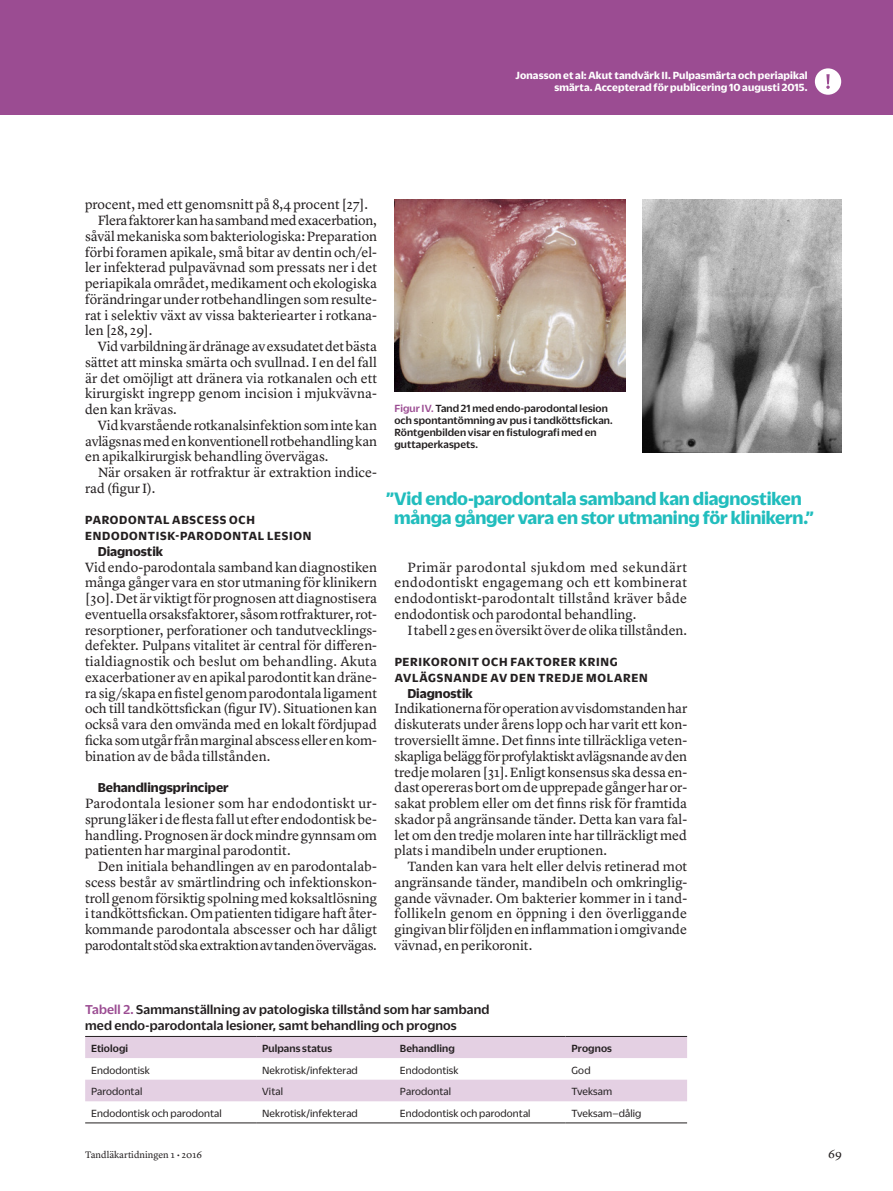
<style>
.page{position:relative;width:893px;height:1191px;background:#fff}
.page>*{position:absolute;margin:0;border:0;box-sizing:border-box;transform-origin:0 0}
.Citat_litet_Duplicat{font:700 19.5px/19.5px "Duplicate Sans";letter-spacing:-.01em;color:#21bdbd}
.Bröd_utesluten_indra{font:13.95px/15.8px "Lyon Text";color:#231f20;text-align:justify}
.Bröd_utesluten{font:13.95px/15.8px "Lyon Text";color:#231f20;text-align:justify}
.Notis_bröd_medium{font:500 13.95px "Duplicate Sans";letter-spacing:.01em;color:#231f20}
.Bröd_utesluten_indra-2{font:700 13.95px "Duplicate Sans";color:#231f20}
.Bröd_utesluten-2{font:700 12.75px "Duplicate Sans";letter-spacing:.055em;color:#231f20}
.t1{font:12px "Lyon Text";color:#231f20}
.Bildtext_utan_punkt{font:500 11.25px/12px "Duplicate Sans";letter-spacing:.01em;color:#231f20}
.Bildtext_tabelltext{font:11.25px "Duplicate Sans";letter-spacing:.01em;color:#231f20}
.Bildtext_utan_punkt-2{font:700 11.25px/12px "Duplicate Sans";letter-spacing:.01em;color:#fff;text-align:right}
.t2{font:9.75px "Lyon Text";color:#231f20}
.s1{color:#9b4c92}
</style>
<div class="page">
<img style="left:394px;top:199px;width:231px;height:192px">
<img style="left:643px;top:199px;width:199px;height:253px">
<svg style="left:85px;top:1037px;width:602px;height:64px"></svg>
<hr style="left:85px;top:1036px;width:171px;height:1px;background:#231f20">
<hr style="left:256px;top:1036px;width:138px;height:1px;background:#231f20">
<hr style="left:394px;top:1036px;width:172px;height:1px;background:#231f20">
<hr style="left:566px;top:1036px;width:121px;height:1px;background:#231f20">
<hr style="left:85px;top:1122px;width:171px;height:1px;background:#231f20">
<hr style="left:256px;top:1122px;width:138px;height:1px;background:#231f20">
<hr style="left:394px;top:1122px;width:172px;height:1px;background:#231f20">
<hr style="left:566px;top:1122px;width:121px;height:1px;background:#231f20">
<div style="left:0;top:0;width:893px;height:115px;background:#9b4c92"></div>
<div style="left:815px;top:68px;width:26px;height:27px;background:#fff;border-radius:50%"></div>
<svg style="left:826px;top:74px;width:4px;height:15px"></svg>
<p class="Bildtext_utan_punkt-2" style="left:516px;top:68px;width:294px">Jonasson et al: Akut tandvärk II. Pulpasmärta och periapikal smärta. Accepterad för publicering 10 augusti 2015.</p>
<p class="Bröd_utesluten" style="left:85px;top:196px;width:285px">procent, med ett genomsnitt på 8,4 procent [27].</p>
<p class="Bröd_utesluten_indra" style="left:85px;top:211px;width:293px;text-indent:13px">Flera faktorer kan ha samband med exacerbation, såväl mekaniska som bakteriologiska: Preparation förbi foramen apikale, små bitar av dentin och/el&shy;ler infekterad pulpavävnad som pressats ner i det periapikala området, medikament och ekologiska förändringar under rotbehandlingen som resulte&shy;rat i selektiv växt av vissa bakteriearter i rotkana&shy;len [28, 29].</p>
<p class="Bröd_utesluten_indra" style="left:85px;top:337px;width:293px;text-indent:13px">Vid varbildning är dränage av exsudatet det bästa sättet att minska smärta och svullnad. I en del fall är det omöjligt att dränera via rotkanalen och ett kirurgiskt ingrepp genom incision i mjukvävna&shy;den kan krävas.</p>
<p class="Bröd_utesluten_indra" style="left:85px;top:416px;width:294px;text-indent:13px">Vid kvarstående rotkanalsinfektion som inte kan avlägsnas med en konventionell rotbehandling kan en apikalkirurgisk behandling övervägas.</p>
<p class="Bröd_utesluten_indra" style="left:85px;top:463px;width:293px;text-indent:13px">När orsaken är rotfraktur är extraktion indice&shy;rad (figur I).</p>
<p class="Bröd_utesluten-2" style="left:85px;top:511px;width:171px">PARODONTAL ABSCESS OCH</p>
<p class="Bröd_utesluten-2" style="left:85px;top:527px;width:228px">ENDODONTISK-PARODONTAL LESION</p>
<p class="Bröd_utesluten_indra-2" style="left:98px;top:542px;width:67px">Diagnostik</p>
<p class="Bröd_utesluten" style="left:85px;top:558px;width:294px">Vid endo-parodontala samband kan diagnostiken många gånger vara en stor utmaning för klinikern [30]. Det är viktigt för prognosen att diagnostisera eventuella orsaksfaktorer, såsom rotfrakturer, rot&shy;resorptioner, perforationer och tandutvecklings&shy;defekter. Pulpans vitalitet är central för differen&shy;tialdiagnostik och beslut om behandling. Akuta exacerbationer av en apikal parodontit kan dräne&shy;ra sig/skapa en fistel genom parodontala ligament och till tandköttsfickan (figur IV). Situationen kan också vara den omvända med en lokalt fördjupad ficka som utgår från marginal abscess eller en kom&shy;bination av de båda tillstånden.</p>
<p class="Bröd_utesluten_indra-2" style="left:98px;top:778px;width:132px">Behandlingsprinciper</p>
<p class="Bröd_utesluten" style="left:85px;top:794px;width:293px">Parodontala lesioner som har endodontiskt ur&shy;sprung läker i de flesta fall ut efter endodontisk be&shy;handling. Prognosen är dock mindre gynnsam om patienten har marginal parodontit.</p>
<p class="Bröd_utesluten_indra" style="left:85px;top:857px;width:293px;text-indent:13px">Den initiala behandlingen av en parodontalab&shy;scess består av smärtlindring och infektionskon&shy;troll genom försiktig spolning med koksaltlösning i tandköttsfickan. Om patienten tidigare haft åter&shy;kommande parodontala abscesser och har dåligt parodontalt stöd ska extraktion av tanden övervägas.</p>
<p class="Bildtext_utan_punkt" style="left:394px;top:401px;width:220px"><span class="s1">Figur IV.</span> Tand 21 med endo-parodontal lesion och spontantömning av pus i tandköttsfickan.<br>Röntgenbilden visar en fistulografi med en guttaperkaspets.</p>
<p class="Citat_litet_Duplicat" style="left:394px;top:487px;width:421px;text-indent:-8px">”Vid endo-parodontala samband kan diagnostiken många gånger vara en stor utmaning för klinikern.”</p>
<p class="Bröd_utesluten_indra" style="left:395px;top:558px;width:294px;text-indent:13px">Primär parodontal sjukdom med sekundärt endodontiskt engagemang och ett kombinerat endodontiskt-parodontalt tillstånd kräver både endodontisk och parodontal behandling.</p>
<p class="Bröd_utesluten_indra" style="left:407px;top:621px;width:281px">I tabell 2 ges en översikt över de olika tillstånden.</p>
<p class="Bröd_utesluten-2" style="left:395px;top:653px;width:224px">PERIKORONIT OCH FAKTORER KRING</p>
<p class="Bröd_utesluten-2" style="left:395px;top:669px;width:255px">AVLÄGSNANDE AV DEN TREDJE MOLAREN</p>
<p class="Bröd_utesluten_indra-2" style="left:407px;top:683px;width:67px">Diagnostik</p>
<p class="Bröd_utesluten" style="left:395px;top:700px;width:294px">Indikationerna för operation av visdomstanden har diskuterats under årens lopp och har varit ett kon&shy;troversiellt ämne. Det finns inte tillräckliga veten&shy;skapliga belägg för profylaktiskt avlägsnande av den tredje molaren [31]. Enligt konsensus ska dessa en&shy;dast opereras bort om de upprepade gånger har or&shy;sakat problem eller om det finns risk för framtida skador på angränsande tänder. Detta kan vara fal&shy;let om den tredje molaren inte har tillräckligt med plats i mandibeln under eruptionen.</p>
<p class="Bröd_utesluten_indra" style="left:395px;top:857px;width:294px;text-indent:13px">Tanden kan vara helt eller delvis retinerad mot angränsande tänder, mandibeln och omkringlig&shy;gande vävnader. Om bakterier kommer in i tand&shy;follikeln genom en öppning i den överliggande gingivan blir följden en inflammation i omgivande vävnad, en perikoronit.</p>
<p class="Notis_bröd_medium" style="left:85px;top:1000px;width:406px"><span class="s1">Tabell 2.</span> Sammanställning av patologiska tillstånd som har samband</p>
<p class="Notis_bröd_medium" style="left:85px;top:1016px;width:373px">med endo-parodontala lesioner, samt behandling och prognos</p>
<p class="Bildtext_utan_punkt" style="left:91px;top:1041px;width:38px">Etiologi</p>
<p class="Bildtext_utan_punkt" style="left:262px;top:1041px;width:71px">Pulpans status</p>
<p class="Bildtext_utan_punkt" style="left:400px;top:1041px;width:56px">Behandling</p>
<p class="Bildtext_utan_punkt" style="left:572px;top:1041px;width:42px">Prognos</p>
<p class="Bildtext_tabelltext" style="left:91px;top:1062px;width:60px">Endodontisk</p>
<p class="Bildtext_tabelltext" style="left:262px;top:1062px;width:97px">Nekrotisk/infekterad</p>
<p class="Bildtext_tabelltext" style="left:400px;top:1062px;width:60px">Endodontisk</p>
<p class="Bildtext_tabelltext" style="left:572px;top:1062px;width:20px">God</p>
<p class="Bildtext_tabelltext" style="left:91px;top:1084px;width:53px">Parodontal</p>
<p class="Bildtext_tabelltext" style="left:262px;top:1084px;width:22px">Vital</p>
<p class="Bildtext_tabelltext" style="left:400px;top:1084px;width:53px">Parodontal</p>
<p class="Bildtext_tabelltext" style="left:572px;top:1084px;width:42px">Tveksam</p>
<p class="Bildtext_tabelltext" style="left:91px;top:1106px;width:132px">Endodontisk och parodontal</p>
<p class="Bildtext_tabelltext" style="left:262px;top:1106px;width:97px">Nekrotisk/infekterad</p>
<p class="Bildtext_tabelltext" style="left:400px;top:1106px;width:132px">Endodontisk och parodontal</p>
<p class="Bildtext_tabelltext" style="left:572px;top:1106px;width:71px">Tveksam–dålig</p>
<p class="t2" style="left:85px;top:1147px;width:119px">Tandläkartidningen 1 • 2016</p>
<p class="t1" style="left:828px;top:1144px;width:15px">69</p>
</div>
